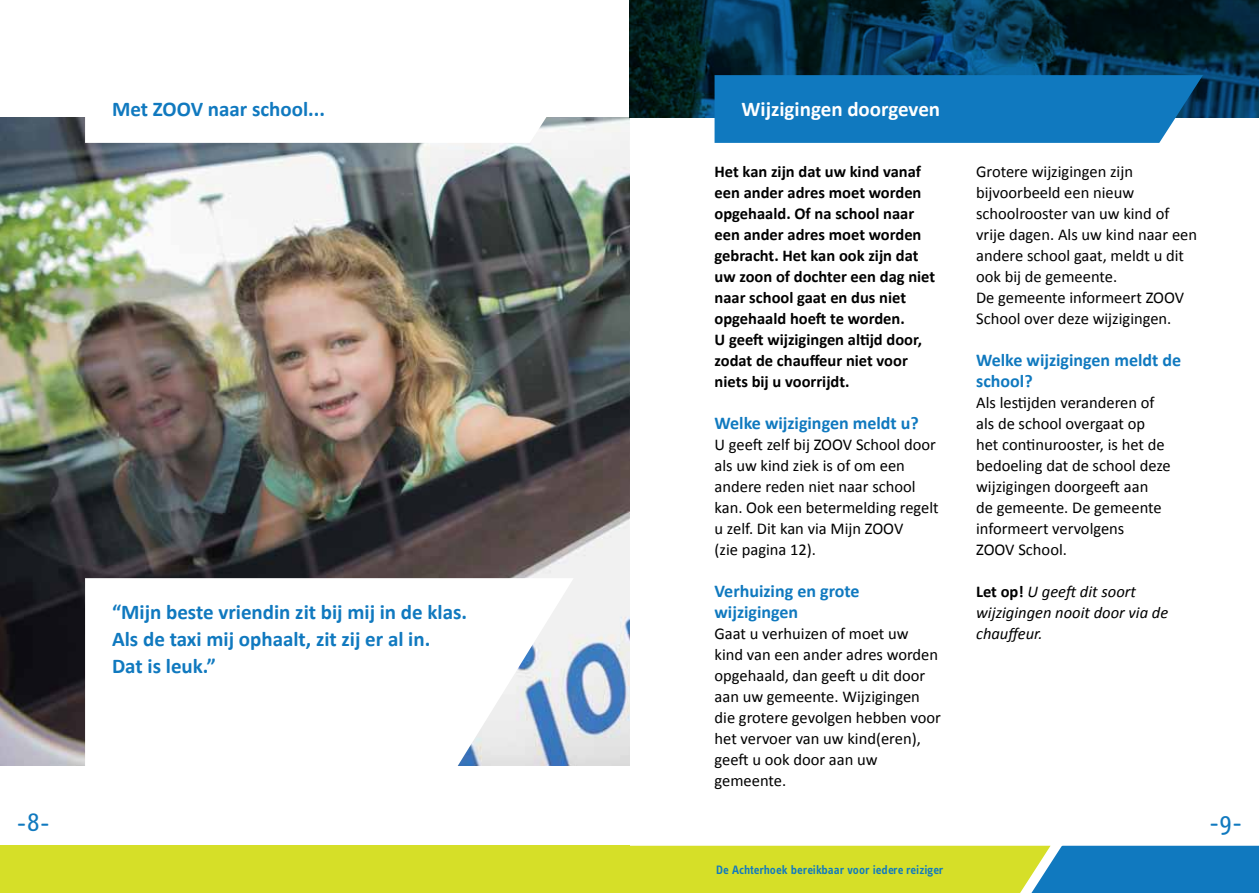
<style>
.page{position:relative;width:1259px;height:893px;background:#fff}
.page>*{position:absolute;margin:0;border:0;box-sizing:border-box;transform-origin:0 0}
.t1{font:27px "Info Text OT";color:#1079bf}
.t2{font:700 21px/27px "Calibri";color:#1079bf}
.t3{font:700 21px "Calibri";color:#fff}
.t4{font:700 18px/21px "Calibri";color:#1079bf}
.t5{font:16.5px/21px "Calibri";color:#000}
.t6{font:700 16.5px/21px "Calibri";color:#000}
.t7{font:italic 16.5px/21px "Calibri";color:#000}
.t8{font:600 12.6px "Info Text OT";color:#1079bf}
.s1{font-weight:700;font-style:normal}
</style>
<div class="page">
<img style="left:0;top:117px;width:629px;height:648px">
<img style="left:629px;top:0;width:630px;height:117px">
<svg style="left:85px;top:117px;width:488px;height:26px"></svg>
<svg style="left:714px;top:75px;width:489px;height:68px"></svg>
<div style="left:0;top:846px;width:629px;height:47px;background:#d6df28"></div>
<svg style="left:85px;top:578px;width:489px;height:188px"></svg>
<svg style="left:629px;top:846px;width:630px;height:47px"></svg>
<h1 class="t1" style="left:16px;top:809px;width:35px">-8-</h1>
<p class="t2" style="left:112px;top:96px;width:214px">Met ZOOV naar school...</p>
<p class="t3" style="left:741px;top:96px;width:200px">Wijzigingen doorgeven</p>
<p class="t2" style="left:112px;top:599px;width:356px">“Mijn beste vriendin zit bij mij in de klas.<br>Als de taxi mij ophaalt, zit zij er al in.<br>Dat is leuk.”</p>
<p class="t6" style="left:714px;top:161px;width:222px">Het kan zijn dat uw kind vanaf een ander adres moet worden opgehaald. Of na school naar een ander adres moet worden gebracht. Het kan ook zijn dat uw zoon of dochter een dag niet naar school gaat en dus niet opgehaald hoeft te worden.<br>U geeft wijzigingen altijd door, zodat de chauffeur niet voor niets bij u voorrijdt.</p>
<p class="t4" style="left:714px;top:413px;width:206px">Welke wijzigingen meldt u?</p>
<p class="t5" style="left:714px;top:434px;width:226px">U geeft zelf bij ZOOV School door als uw kind ziek is of om een andere reden niet naar school kan. Ook een betermelding regelt u zelf. Dit kan via Mijn ZOOV<br>(zie pagina 12).</p>
<p class="t4" style="left:714px;top:581px;width:147px">Verhuizing en grote wijzigingen</p>
<p class="t5" style="left:714px;top:623px;width:228px">Gaat u verhuizen of moet uw kind van een ander adres worden opgehaald, dan geeft u dit door aan uw gemeente. Wijzigingen die grotere gevolgen hebben voor het vervoer van uw kind(eren), geeft u ook door aan uw gemeente.</p>
<p class="t8" style="left:716px;top:863px;width:229px">De Achterhoek bereikbaar voor iedere reiziger</p>
<p class="t5" style="left:976px;top:161px;width:222px">Grotere wijzigingen zijn bijvoorbeeld een nieuw schoolrooster van uw kind of vrije dagen. Als uw kind naar een andere school gaat, meldt u dit ook bij de gemeente.<br>De gemeente informeert ZOOV<br>School over deze wijzigingen.</p>
<p class="t4" style="left:976px;top:350px;width:207px">Welke wijzigingen meldt de school?</p>
<p class="t5" style="left:976px;top:392px;width:196px">Als lestijden veranderen of als de school overgaat op het continurooster, is het de bedoeling dat de school deze wijzigingen doorgeeft aan<br>de gemeente. De gemeente informeert vervolgens<br>ZOOV School.</p>
<p class="t7" style="left:976px;top:580px;width:194px"><span class="s1">Let op!</span> U geeft dit soort wijzigingen nooit door via de chauffeur.</p>
<h1 class="t1" style="left:1209px;top:809px;width:35px">-9-</h1>
</div>
